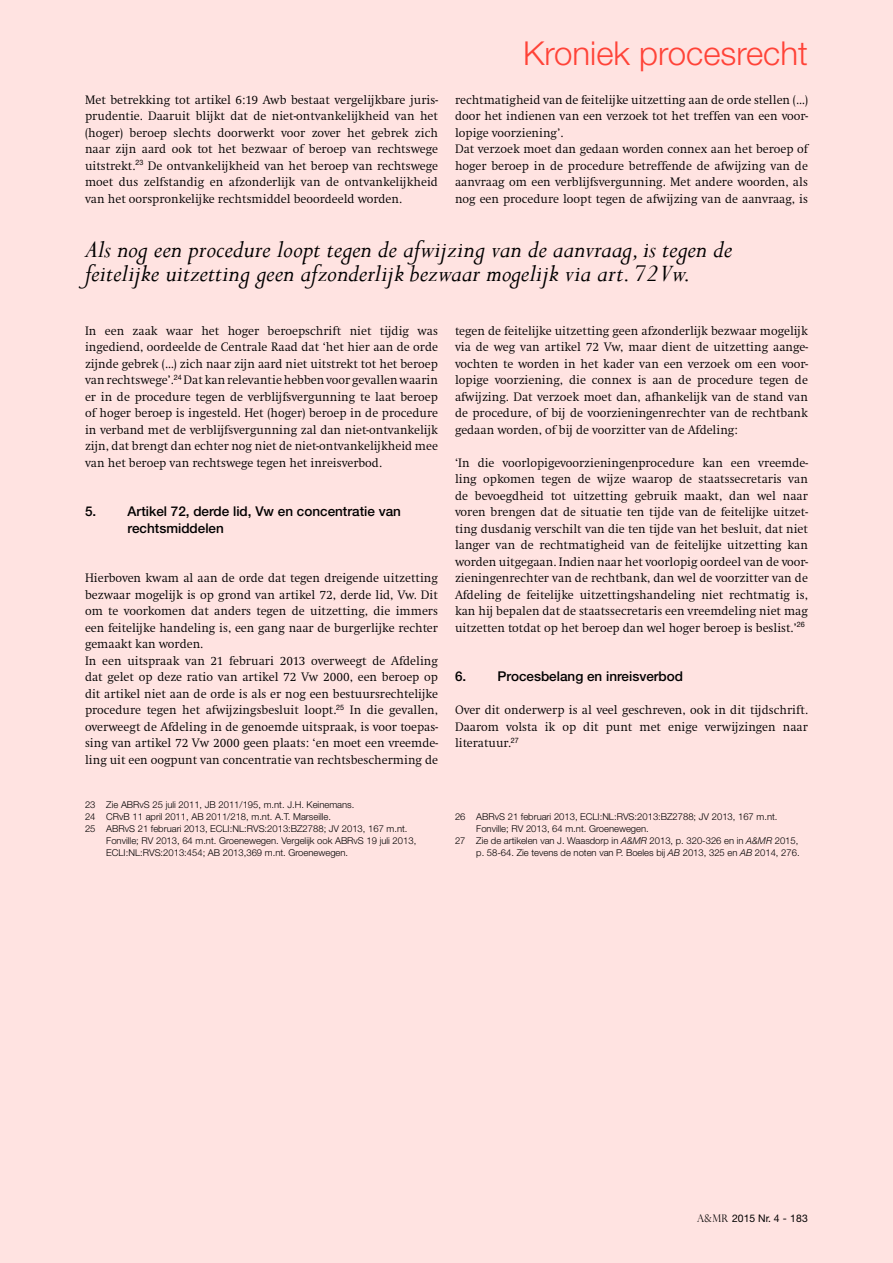
<style>
.page{position:relative;width:893px;height:1263px;background:#ffe3e1}
.page>*{position:absolute;margin:0;border:0;box-sizing:border-box;transform-origin:0 0}
.t1{font:300 33px "Helvetica Neue LT Std";color:#ff4338}
.t2{font:italic 27px/24px "Perpetua";color:#000}
.t3{font:500 13.5px/16.5px "Helvetica Neue LT Std";color:#000}
.t4{font:300 12.75px/16.5px "Swift EF";color:#000;text-align:justify}
.t5{font:10.5px "Helvetica Neue LT Std";color:#000}
.t6{font:300 9.45px "Helvetica Neue LT Std";color:#000}
.s1{font-style:italic}
.s2{font-family:"Perpetua Titling";font-weight:300}
</style>
<div class="page">
<h1 class="t1" style="left:523px;top:33px;width:286px">Kroniek procesrecht</h1>
<p class="t4" style="left:455px;top:91px;width:354px;text-align:left">rechtmatigheid van de feitelijke uitzetting aan de orde stellen (…) door het indienen van een verzoek tot het treffen van een voor&shy;lopige voorziening’.<br>Dat verzoek moet dan gedaan worden connex aan het beroep of hoger beroep in de procedure betreffende de afwijzing van de aanvraag om een verblijfsvergunning. Met andere woorden, als nog een procedure loopt tegen de afwijzing van de aanvraag, is</p>
<p class="t4" style="left:85px;top:91px;width:354px">Met betrekking tot artikel 6:19 Awb bestaat vergelijkbare juris&shy;prudentie. Daaruit blijkt dat de niet-ontvankelijkheid van het (hoger) beroep slechts doorwerkt voor zover het gebrek zich naar zijn aard ook tot het bezwaar of beroep van rechtswege uitstrekt.<sup>23</sup> De ontvankelijkheid van het beroep van rechtswege moet dus zelfstandig en afzonderlijk van de ontvankelijkheid van het oorspronkelijke rechtsmiddel beoordeeld worden.</p>
<h2 class="t2" style="left:85px;top:236px;width:649px">Als nog een procedure loopt tegen de afwijzing van de aanvraag, is tegen de feitelijke uitzetting geen afzonderlijk bezwaar mogelijk via art. 72 Vw.</h2>
<p class="t4" style="left:85px;top:322px;width:354px">In een zaak waar het hoger beroepschrift niet tijdig was ingediend, oordeelde de Centrale Raad dat ‘het hier aan de orde zijnde gebrek (…) zich naar zijn aard niet uitstrekt tot het beroep van rechtswege’.<sup>24</sup> Dat kan relevantie hebben voor gevallen waarin er in de procedure tegen de verblijfsvergunning te laat beroep of hoger beroep is ingesteld. Het (hoger) beroep in de procedure in verband met de verblijfsvergunning zal dan niet-ontvankelijk zijn, dat brengt dan echter nog niet de niet-ontvankelijkheid mee van het beroep van rechtswege tegen het inreisverbod.</p>
<p class="t3" style="left:128px;top:503px;width:275px;text-indent:-43px">5. Artikel 72, derde lid, Vw en concentratie van rechtsmiddelen</p>
<p class="t4" style="left:455px;top:322px;width:354px">tegen de feitelijke uitzetting geen afzonderlijk bezwaar mogelijk via de weg van artikel 72 Vw, maar dient de uitzetting aange&shy;vochten te worden in het kader van een verzoek om een voor&shy;lopige voorziening, die connex is aan de procedure tegen de afwijzing. Dat verzoek moet dan, afhankelijk van de stand van de procedure, of bij de voorzieningenrechter van de rechtbank gedaan worden, of bij de voorzitter van de Afdeling:</p>
<p class="t4" style="left:455px;top:454px;width:354px">‘In die voorlopigevoorzieningenprocedure kan een vreemde&shy;ling opkomen tegen de wijze waarop de staatssecretaris van de bevoegdheid tot uitzetting gebruik maakt, dan wel naar voren brengen dat de situatie ten tijde van de feitelijke uitzet&shy;ting dusdanig verschilt van die ten tijde van het besluit, dat niet langer van de rechtmatigheid van de feitelijke uitzetting kan worden uitgegaan. Indien naar het voorlopig oordeel van de voor&shy;zieningenrechter van de rechtbank, dan wel de voorzitter van de Afdeling de feitelijke uitzettingshandeling niet rechtmatig is, kan hij bepalen dat de staatssecretaris een vreemdeling niet mag uitzetten totdat op het beroep dan wel hoger beroep is beslist.’<sup>26</sup></p>
<p class="t3" style="left:455px;top:668px;width:230px">6. Procesbelang en inreisverbod</p>
<p class="t4" style="left:455px;top:702px;width:354px">Over dit onderwerp is al veel geschreven, ook in dit tijdschrift.<br>Daarom volsta ik op dit punt met enige verwijzingen naar literatuur.<sup>27</sup></p>
<p class="t4" style="left:85px;top:570px;width:354px;text-align:left">Hierboven kwam al aan de orde dat tegen dreigende uitzetting bezwaar mogelijk is op grond van artikel 72, derde lid, Vw. Dit om te voorkomen dat anders tegen de uitzetting, die immers een feitelijke handeling is, een gang naar de burgerlijke rechter gemaakt kan worden.<br>In een uitspraak van 21 februari 2013 overweegt de Afdeling dat gelet op deze ratio van artikel 72 Vw 2000, een beroep op dit artikel niet aan de orde is als er nog een bestuursrechtelijke procedure tegen het afwijzingsbesluit loopt.<sup>25</sup> In die gevallen, overweegt de Afdeling in de genoemde uitspraak, is voor toepas&shy;sing van artikel 72 Vw 2000 geen plaats: ‘en moet een vreemde&shy;ling uit een oogpunt van concentratie van rechtsbescherming de</p>
<p class="t6" style="left:85px;top:799px;width:271px">23 Zie ABRvS 25 juli 2011, JB 2011/195, m.nt. J.H. Keinemans.</p>
<p class="t6" style="left:85px;top:811px;width:248px">24 CRvB 11 april 2011, AB 2011/218, m.nt. A.T. Marseille.</p>
<p class="t6" style="left:85px;top:823px;width:324px">25 ABRvS 21 februari 2013, ECLI:NL:RVS:2013:BZ2788; JV 2013, 167 m.nt.</p>
<p class="t6" style="left:106px;top:835px;width:311px">Fonville; RV 2013, 64 m.nt. Groenewegen. Vergelijk ook ABRvS 19 juli 2013,</p>
<p class="t6" style="left:106px;top:847px;width:243px">ECLI:NL:RVS:2013:454; AB 2013,369 m.nt. Groenewegen.</p>
<p class="t6" style="left:455px;top:811px;width:324px">26 ABRvS 21 februari 2013, ECLI:NL:RVS:2013:BZ2788; JV 2013, 167 m.nt.</p>
<p class="t6" style="left:476px;top:823px;width:174px">Fonville; RV 2013, 64 m.nt. Groenewegen.</p>
<p class="t6" style="left:455px;top:835px;width:345px">27 Zie de artikelen van J. Waasdorp in <span class="s1">A&amp;MR</span> 2013, p. 320-326 en in <span class="s1">A&amp;MR</span> 2015,</p>
<p class="t6" style="left:476px;top:847px;width:325px">p. 58-64. Zie tevens de noten van P. Boeles bij <span class="s1">AB</span> 2013, 325 en <span class="s1">AB</span> 2014, 276.</p>
<p class="t5" style="left:697px;top:1212px;width:112px"><span class="s2">A&amp;MR</span> 2015 Nr. 4 - 183</p>
</div>
